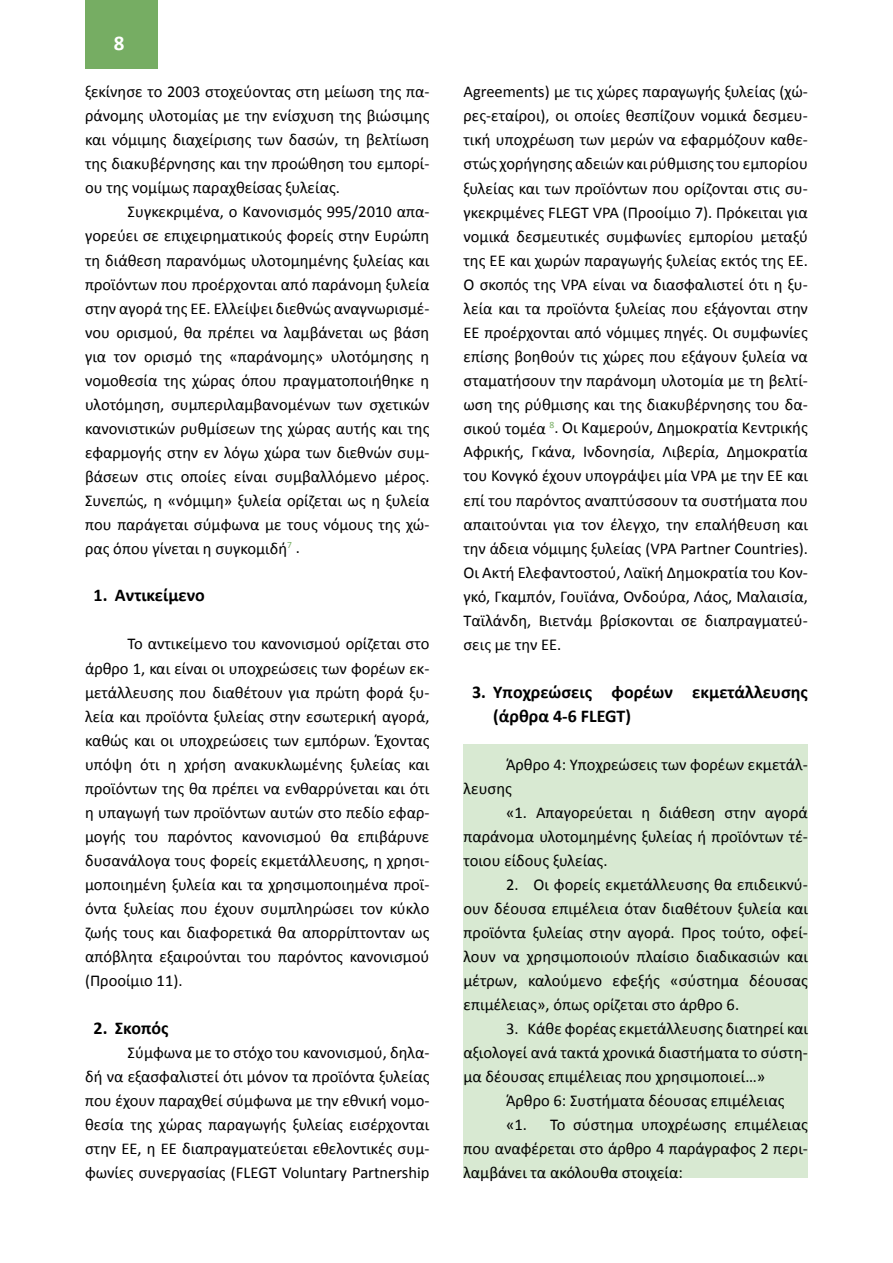
<style>
.page{position:relative;width:893px;height:1263px;background:#fff}
.page>*{position:absolute;margin:0;border:0;box-sizing:border-box;transform-origin:0 0}
.t1{font:700 21px "Calibri";color:#fff}
.t2{font:700 18px/24px "Calibri";color:#000}
.t3{font:16.5px/24px "Calibri";color:#000;text-align:justify}
</style>
<div class="page">
<div style="left:85px;top:0;width:72px;height:68px;background:#76ad63"></div>
<div style="left:463px;top:744px;width:345px;height:434px;background:#d8e9d2"></div>
<p class="t1" style="left:114px;top:30px;width:12px">8</p>
<p class="t3" style="left:85px;top:80px;width:346px">ξεκίνησε το 2003 στοχεύοντας στη μείωση της πα&shy;ράνομης υλοτομίας με την ενίσχυση της βιώσιμης και νόμιμης διαχείρισης των δασών, τη βελτίωση της διακυβέρνησης και την προώθηση του εμπορί&shy;ου της νομίμως παραχθείσας ξυλείας.</p>
<p class="t3" style="left:85px;top:200px;width:346px;text-indent:43px">Συγκεκριμένα, ο Κανονισμός 995/2010 απα&shy;γορεύει σε επιχειρηματικούς φορείς στην Ευρώπη τη διάθεση παρανόμως υλοτομημένης ξυλείας και προϊόντων που προέρχονται από παράνομη ξυλεία στην αγορά της ΕΕ. Ελλείψει διεθνώς αναγνωρισμέ&shy;νου ορισμού, θα πρέπει να λαμβάνεται ως βάση για τον ορισμό της «παράνομης» υλοτόμησης η νομοθεσία της χώρας όπου πραγματοποιήθηκε η υλοτόμηση, συμπεριλαμβανομένων των σχετικών κανονιστικών ρυθμίσεων της χώρας αυτής και της εφαρμογής στην εν λόγω χώρα των διεθνών συμ&shy;βάσεων στις οποίες είναι συμβαλλόμενο μέρος.<br>Συνεπώς, η «νόμιμη» ξυλεία ορίζεται ως η ξυλεία που παράγεται σύμφωνα με τους νόμους της χώ&shy;ρας όπου γίνεται η συγκομιδή<sup>7</sup> .</p>
<p class="t2" style="left:94px;top:583px;width:113px">1. Αντικείμενο</p>
<p class="t3" style="left:85px;top:632px;width:346px;text-indent:43px">Το αντικείμενο του κανονισμού ορίζεται στο άρθρο 1, και είναι οι υποχρεώσεις των φορέων εκ&shy;μετάλλευσης που διαθέτουν για πρώτη φορά ξυ&shy;λεία και προϊόντα ξυλείας στην εσωτερική αγορά, καθώς και οι υποχρεώσεις των εμπόρων. Έχοντας υπόψη ότι η χρήση ανακυκλωμένης ξυλείας και προϊόντων της θα πρέπει να ενθαρρύνεται και ότι η υπαγωγή των προϊόντων αυτών στο πεδίο εφαρ&shy;μογής του παρόντος κανονισμού θα επιβάρυνε δυσανάλογα τους φορείς εκμετάλλευσης, η χρησι&shy;μοποιημένη ξυλεία και τα χρησιμοποιημένα προϊ&shy;όντα ξυλείας που έχουν συμπληρώσει τον κύκλο ζωής τους και διαφορετικά θα απορρίπτονταν ως απόβλητα εξαιρούνται του παρόντος κανονισμού (Προοίμιο 11).</p>
<p class="t2" style="left:94px;top:1015px;width:77px">2. Σκοπός</p>
<p class="t3" style="left:85px;top:1040px;width:346px;text-indent:43px">Σύμφωνα με το στόχο του κανονισμού, δηλα&shy;δή να εξασφαλιστεί ότι μόνον τα προϊόντα ξυλείας που έχουν παραχθεί σύμφωνα με την εθνική νομο&shy;θεσία της χώρας παραγωγής ξυλείας εισέρχονται στην ΕΕ, η ΕΕ διαπραγματεύεται εθελοντικές συμ&shy;φωνίες συνεργασίας (FLEGT Voluntary Partnership</p>
<p class="t3" style="left:463px;top:80px;width:346px">Agreements) με τις χώρες παραγωγής ξυλείας (χώ&shy;ρες-εταίροι), οι οποίες θεσπίζουν νομικά δεσμευ&shy;τική υποχρέωση των μερών να εφαρμόζουν καθε&shy;στώς χορήγησης αδειών και ρύθμισης του εμπορίου ξυλείας και των προϊόντων που ορίζονται στις συ&shy;γκεκριμένες FLEGT VPA (Προοίμιο 7). Πρόκειται για νομικά δεσμευτικές συμφωνίες εμπορίου μεταξύ της ΕΕ και χωρών παραγωγής ξυλείας εκτός της ΕΕ.<br>Ο σκοπός της VPA είναι να διασφαλιστεί ότι η ξυ&shy;λεία και τα προϊόντα ξυλείας που εξάγονται στην ΕΕ προέρχονται από νόμιμες πηγές. Οι συμφωνίες επίσης βοηθούν τις χώρες που εξάγουν ξυλεία να σταματήσουν την παράνομη υλοτομία με τη βελτί&shy;ωση της ρύθμισης και της διακυβέρνησης του δα&shy;σικού τομέα <sup>8</sup>. Οι Καμερούν, Δημοκρατία Κεντρικής Αφρικής, Γκάνα, Ινδονησία, Λιβερία, Δημοκρατία του Κονγκό έχουν υπογράψει μία VPA με την ΕΕ και επί του παρόντος αναπτύσσουν τα συστήματα που απαιτούνται για τον έλεγχο, την επαλήθευση και την άδεια νόμιμης ξυλείας (VPA Partner Countries).<br>Οι Ακτή Ελεφαντοστού, Λαϊκή Δημοκρατία του Κον&shy;γκό, Γκαμπόν, Γουϊάνα, Ονδούρα, Λάος, Μαλαισία, Ταϊλάνδη, Βιετνάμ βρίσκονται σε διαπραγματεύ&shy;σεις με την ΕΕ.</p>
<p class="t2" style="left:493px;top:679px;width:316px;text-indent:-21px">3. Υποχρεώσεις φορέων εκμετάλλευσης (άρθρα 4-6 FLEGT)</p>
<p class="t3" style="left:463px;top:752px;width:346px;text-indent:43px">Άρθρο 4: Υποχρεώσεις των φορέων εκμετάλ&shy;λευσης</p>
<p class="t3" style="left:463px;top:800px;width:346px;text-indent:43px">«1. Απαγορεύεται η διάθεση στην αγορά παράνομα υλοτομημένης ξυλείας ή προϊόντων τέ&shy;τοιου είδους ξυλείας.</p>
<p class="t3" style="left:463px;top:872px;width:346px;text-indent:43px">2. Οι φορείς εκμετάλλευσης θα επιδεικνύ&shy;ουν δέουσα επιμέλεια όταν διαθέτουν ξυλεία και προϊόντα ξυλείας στην αγορά. Προς τούτο, οφεί&shy;λουν να χρησιμοποιούν πλαίσιο διαδικασιών και μέτρων, καλούμενο εφεξής «σύστημα δέουσας επιμέλειας», όπως ορίζεται στο άρθρο 6.</p>
<p class="t3" style="left:463px;top:1016px;width:346px;text-indent:43px">3. Κάθε φορέας εκμετάλλευσης διατηρεί και αξιολογεί ανά τακτά χρονικά διαστήματα το σύστη&shy;μα δέουσας επιμέλειας που χρησιμοποιεί…»</p>
<p class="t3" style="left:506px;top:1088px;width:280px">Άρθρο 6: Συστήματα δέουσας επιμέλειας «1.</p>
<p class="t3" style="left:463px;top:1112px;width:346px;text-indent:87px">Το σύστημα υποχρέωσης επιμέλειας που αναφέρεται στο άρθρο 4 παράγραφος 2 περι&shy;λαμβάνει τα ακόλουθα στοιχεία:</p>
</div>
